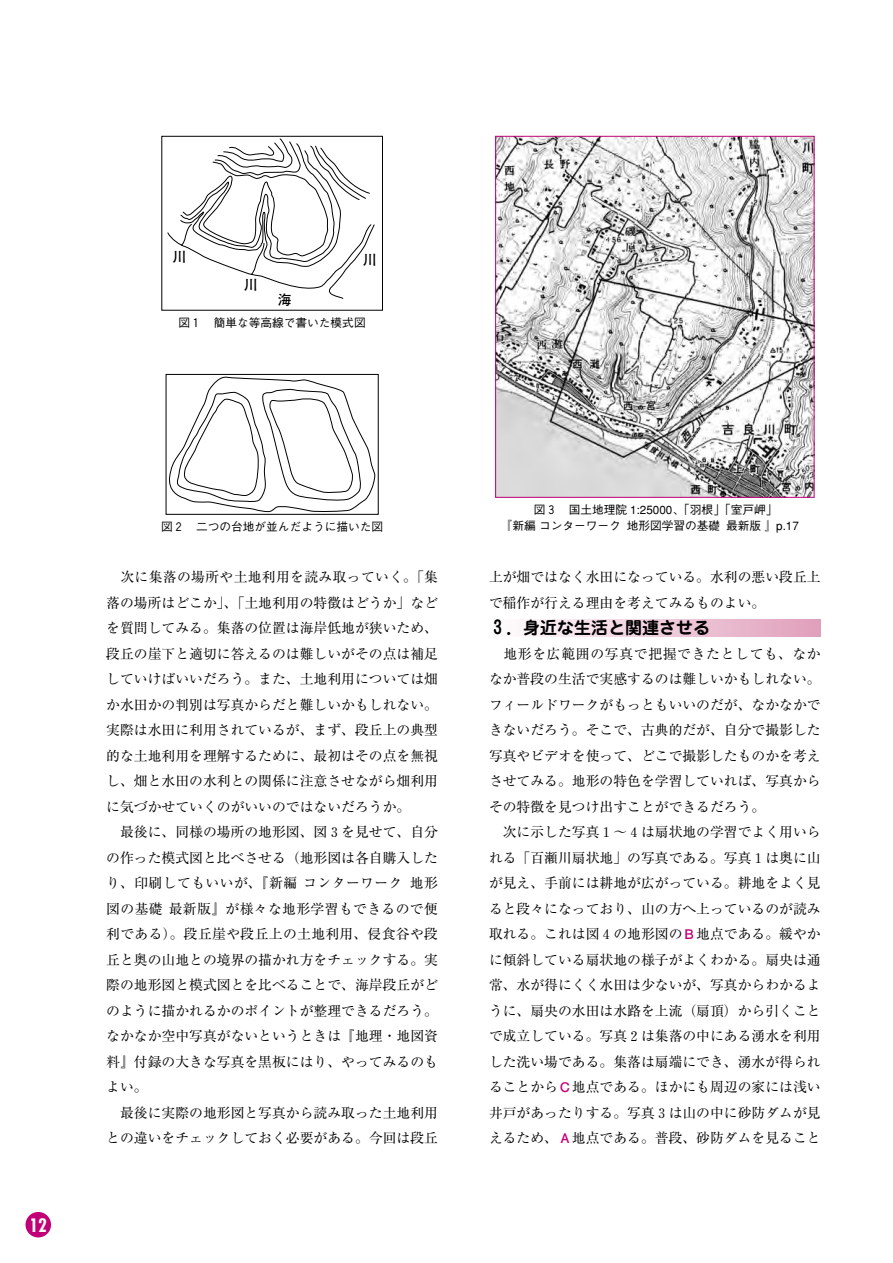
<style>
.page{position:relative;width:893px;height:1263px;background:#fff}
.page>*{position:absolute;margin:0;border:0;box-sizing:border-box;transform-origin:0 0}
.t1{font:700 condensed 18px "Futura";color:#fff}
.t2{font:700 16.95px "Jun 501";color:#000}
.t3{font:13.8px/25.5px "Ryumin";color:#000}
.t4{font:700 13.8px "Futo Go B101";color:#000}
.t5{font:500 11.7px/15.9px "Gothic BBB";color:#000}
.s1{font-family:"Futo Go B101";font-weight:700;color:#c10077}
</style>
<div class="page">
<div style="left:26px;top:1212px;width:25px;height:25px;background:#c10077;border-radius:50%"></div>
<svg style="left:167px;top:138px;width:208px;height:161px"></svg>
<div style="left:162px;top:136px;width:221px;height:174px;border:1px solid #000"></div>
<svg style="left:169px;top:377px;width:206px;height:135px"></svg>
<div style="left:166px;top:374px;width:212px;height:140px;border:1px solid #000"></div>
<div style="left:489px;top:619px;width:332px;height:17px;background:linear-gradient(to right,#fff,#e09fbb)"></div>
<img style="left:497px;top:138px;width:315px;height:357px">
<div style="left:495px;top:136px;width:319px;height:361px;border:1px solid #c10077"></div>
<p class="t4" style="left:173px;top:249px;width:15px">川</p>
<p class="t4" style="left:244px;top:276px;width:15px">川</p>
<p class="t4" style="left:278px;top:292px;width:15px">海</p>
<p class="t4" style="left:363px;top:251px;width:15px">川</p>
<p class="t5" style="left:179px;top:315px;width:189px">図１　簡単な等高線で書いた模式図</p>
<h1 class="t1" style="left:29px;top:1213px;width:19px">12</h1>
<p class="t5" style="left:161px;top:519px;width:224px">図２　二つの台地が並んだように描いた図</p>
<p class="t3" style="left:106px;top:564px;width:333px">　次に集落の場所や土地利用を読み取っていく。「集落の場所はどこか」、「土地利用の特徴はどうか」などを質問してみる。集落の位置は海岸低地が狭いため、段丘の崖下と適切に答えるのは難しいがその点は補足していけばいいだろう。また、土地利用については畑か水田かの判別は写真からだと難しいかもしれない。実際は水田に利用されているが、まず、段丘上の典型的な土地利用を理解するために、最初はその点を無視し、畑と水田の水利との関係に注意させながら畑利用に気づかせていくのがいいのではないだろうか。<br>　最後に、同様の場所の地形図、図３を見せて、自分の作った模式図と比べさせる（地形図は各自購入したり、印刷してもいいが、『新編 コンターワーク地形図の基礎 最新版』が様々な地形学習もできるので便利である）。段丘崖や段丘上の土地利用、侵食谷や段丘と奥の山地との境界の描かれ方をチェックする。実際の地形図と模式図とを比べることで、海岸段丘がどのように描かれるかのポイントが整理できるだろう。なかなか空中写真がないというときは『地理・地図資料』付録の大きな写真を黒板にはり、やってみるのもよい。<br>　最後に実際の地形図と写真から読み取った土地利用との違いをチェックしておく必要がある。今回は段丘</p>
<p class="t5" style="left:501px;top:502px;width:300px;text-indent:33px">図３　国土地理院 1:25000、「羽根」「室戸岬」<br>『新編 コンターワーク地形図学習の基礎最新版 』p.17</p>
<p class="t3" style="left:489px;top:564px;width:333px">上が畑ではなく水田になっている。水利の悪い段丘上で稲作が行える理由を考えてみるものよい。</p>
<p class="t3" style="left:489px;top:640px;width:333px">　地形を広範囲の写真で把握できたとしても、なかなか普段の生活で実感するのは難しいかもしれない。フィールドワークがもっともいいのだが、なかなかできないだろう。そこで、古典的だが、自分で撮影した写真やビデオを使って、どこで撮影したものかを考えさせてみる。地形の特色を学習していれば、写真からその特徴を見つけ出すことができるだろう。<br>　次に示した写真１～４は扇状地の学習でよく用いられる「百瀬川扇状地」の写真である。写真１は奥に山が見え、手前には耕地が広がっている。耕地をよく見ると段々になっており、山の方へ上っているのが読み取れる。これは図４の地形図の<span class="s1">Ｂ</span>地点である。緩やかに傾斜している扇状地の様子がよくわかる。扇央は通常、水が得にくく水田は少ないが、写真からわかるように、扇央の水田は水路を上流（扇頂）から引くことで成立している。写真２は集落の中にある湧水を利用した洗い場である。集落は扇端にでき、湧水が得られることから<span class="s1">Ｃ</span>地点である。ほかにも周辺の家には浅い井戸があったりする。写真３は山の中に砂防ダムが見えるため、<span class="s1">Ａ</span>地点である。普段、砂防ダムを見ること</p>
<p class="t2" style="left:489px;top:616px;width:223px">３．身近な生活と関連させる</p>
</div>
